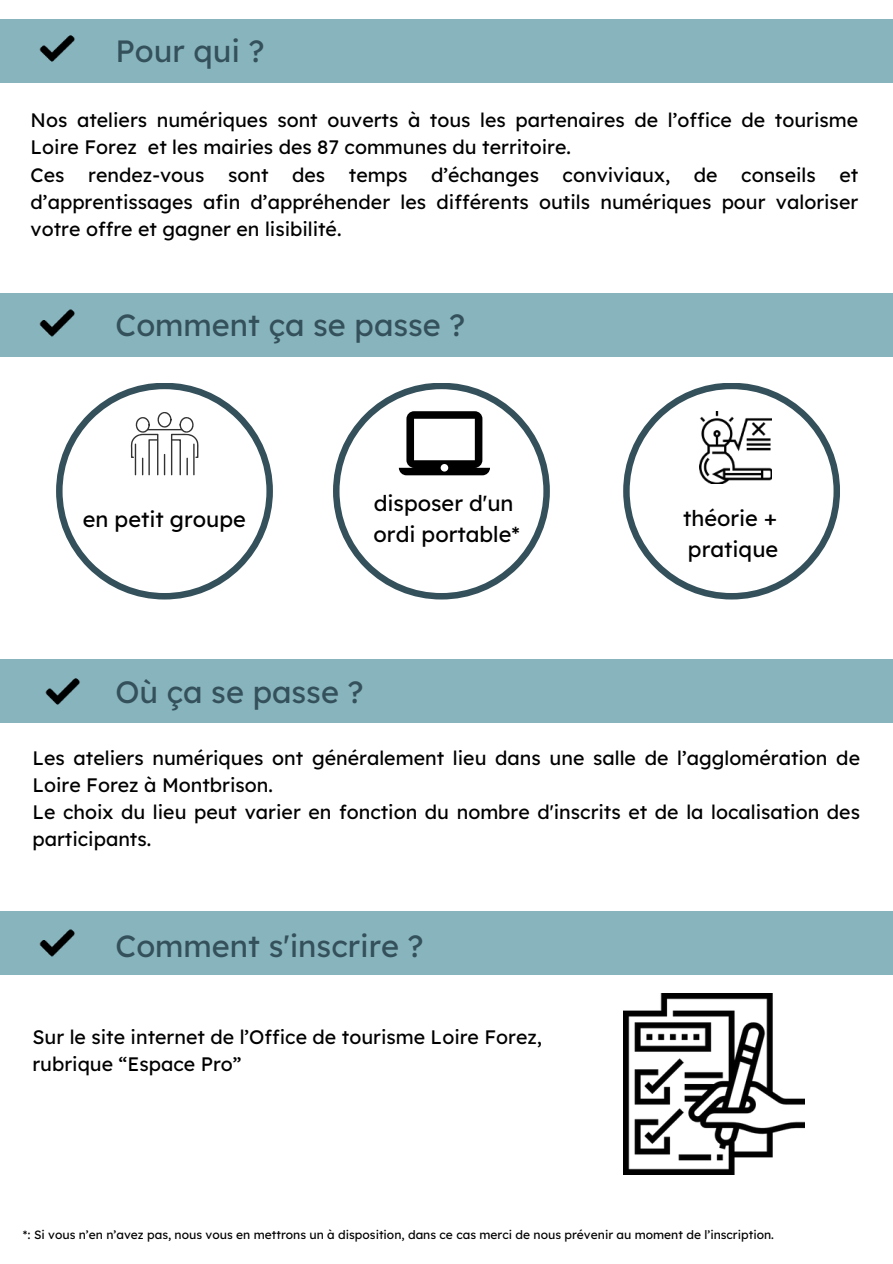
<style>
.page{position:relative;width:893px;height:1264px;background:#fff}
.page>*{position:absolute;margin:0;border:0;box-sizing:border-box;transform-origin:0 0}
.t1{font:30.75px "Lexend Deca";color:#33505b}
.t2{font:21.75px/30.3px "Lexend Deca";color:#000}
.t3{font:19.5px/27px "Lexend Deca";color:#000}
.t4{font:12px "Lexend Deca";color:#000}
</style>
<div class="page">
<div style="left:0;top:19px;width:892px;height:63px;background:#88b4bd"></div>
<div style="left:0;top:293px;width:892px;height:63px;background:#88b4bd"></div>
<div style="left:0;top:659px;width:892px;height:64px;background:#88b4bd"></div>
<div style="left:0;top:911px;width:892px;height:63px;background:#88b4bd"></div>
<img style="left:39px;top:35px;width:36px;height:27px">
<img style="left:39px;top:309px;width:36px;height:28px">
<img style="left:45px;top:678px;width:35px;height:27px">
<img style="left:39px;top:929px;width:36px;height:28px">
<svg style="left:56px;top:383px;width:217px;height:216px"></svg>
<svg style="left:333px;top:383px;width:217px;height:216px"></svg>
<svg style="left:623px;top:383px;width:217px;height:216px"></svg>
<img style="left:623px;top:993px;width:181px;height:181px">
<h1 class="t1" style="left:115px;top:25px;width:150px">Pour qui ?</h1>
<p class="t3" style="left:31px;top:105px;width:829px">Nos ateliers numériques sont ouverts à tous les partenaires de l’office de tourisme Loire Forez et les mairies des 87 communes du territoire.<br>Ces rendez-vous sont des temps d’échanges conviviaux, de conseils et d’apprentissages afin d’appréhender les différents outils numériques pour valoriser votre offre et gagner en lisibilité.</p>
<h1 class="t1" style="left:115px;top:299px;width:351px">Comment ça se passe ?</h1>
<p class="t2" style="left:83px;top:501px;width:164px">en petit groupe</p>
<p class="t2" style="left:373px;top:486px;width:148px">disposer d'un ordi portable*</p>
<p class="t2" style="left:683px;top:501px;width:97px">théorie + pratique</p>
<h1 class="t1" style="left:115px;top:666px;width:249px">Où ça se passe ?</h1>
<p class="t3" style="left:32px;top:742px;width:829px">Les ateliers numériques ont généralement lieu dans une salle de l’agglomération de Loire Forez à Montbrison.<br>Le choix du lieu peut varier en fonction du nombre d'inscrits et de la localisation des participants.</p>
<h1 class="t1" style="left:115px;top:919px;width:309px">Comment s'inscrire ?</h1>
<p class="t3" style="left:32px;top:1020px;width:511px">Sur le site internet de l’Office de tourisme Loire Forez, rubrique “Espace Pro”</p>
<p class="t4" style="left:23px;top:1224px;width:752px">*: Si vous n’en n’avez pas, nous vous en mettrons un à disposition, dans ce cas merci de nous prévenir au moment de l’inscription.</p>
</div>
